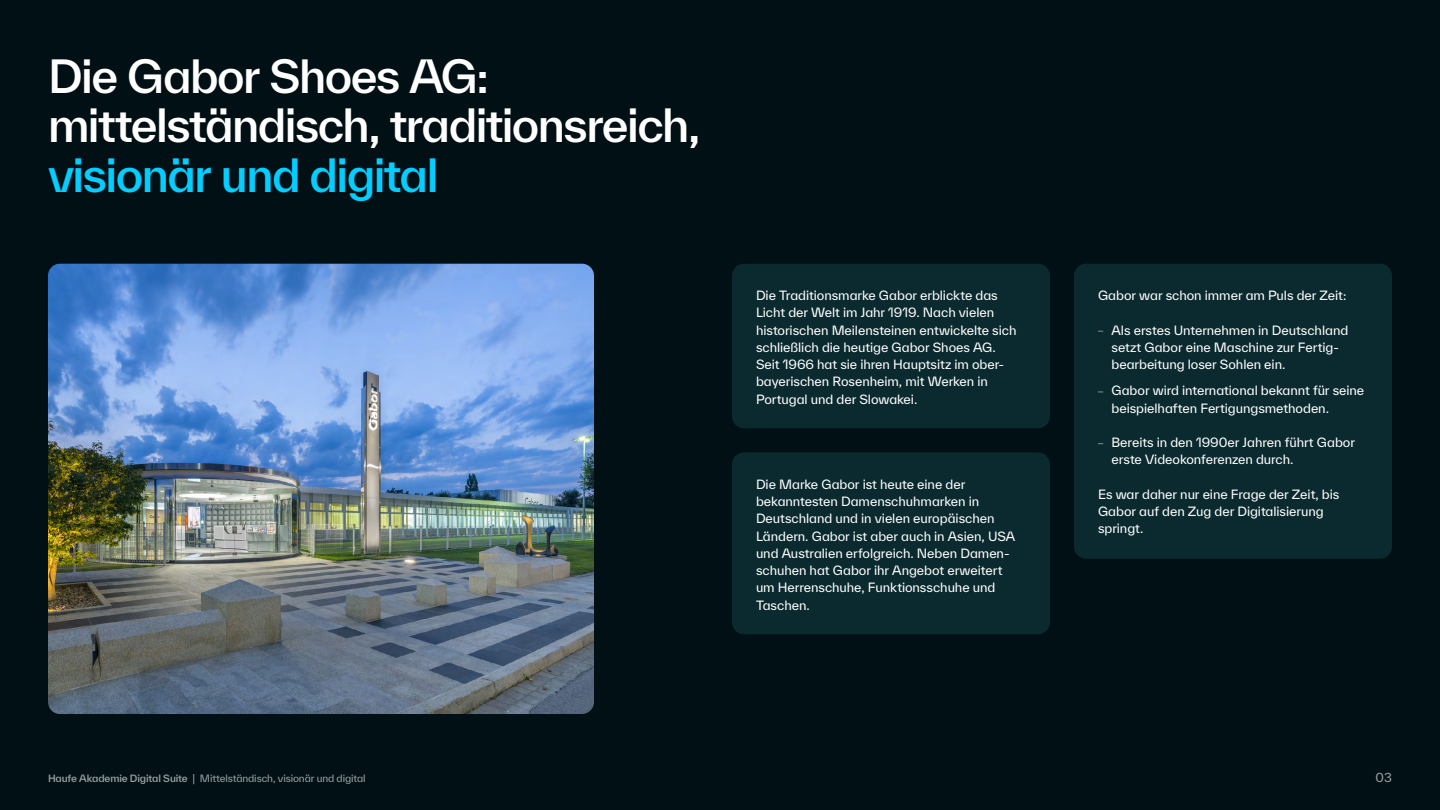
<style>
.page{position:relative;width:1440px;height:810px;background:#001014}
.page>*{position:absolute;margin:0;border:0;box-sizing:border-box;transform-origin:0 0}
.TWK_Everett_59_pt{font:500 44.25px/49.5px "TWK Everett";letter-spacing:-.035em;color:#fff}
.TWK_Everett_16_5pt_-_Lauftext{font:12.38px/17.2px "TWK Everett";letter-spacing:-.005em;color:#fff}
.TWK_Everett_16_5pt_Aufzählung_Lauftext{font:12.38px/17.2px "TWK Everett";letter-spacing:-.005em;color:#fff}
.t1{font:12px "TWK Everett";color:#9aa3a5}
.t2{font:9.75px "TWK Everett";letter-spacing:-.015em;color:#9aa3a5}
.s1{color:#03ceff}
.s2{font-weight:500}
</style>
<div class="page">
<img style="left:48px;top:264px;width:546px;height:450px">
<div style="left:732px;top:264px;width:318px;height:164px;background:#0b2a2f;border-radius:12px"></div>
<div style="left:1074px;top:264px;width:318px;height:295px;background:#0b2a2f;border-radius:12px"></div>
<div style="left:732px;top:452px;width:318px;height:182px;background:#0b2a2f;border-radius:12px"></div>
<p class="TWK_Everett_59_pt" style="left:48px;top:51px;width:654px">Die Gabor Shoes AG: mittelständisch, traditionsreich, <span class="s1">visionär und digital</span></p>
<p class="TWK_Everett_16_5pt_-_Lauftext" style="left:756px;top:287px;width:262px">Die Traditionsmarke Gabor erblickte das Licht der Welt im Jahr 1919. Nach vielen historischen Meilensteinen entwickelte sich schließlich die heutige Gabor Shoes AG.<br>Seit 1966 hat sie ihren Hauptsitz im ober&shy;bayerischen Rosenheim, mit Werken in Portugal und der Slowakei.</p>
<p class="TWK_Everett_16_5pt_-_Lauftext" style="left:1098px;top:287px;width:250px">Gabor war schon immer am Puls der Zeit:</p>
<p class="TWK_Everett_16_5pt_Aufzählung_Lauftext" style="left:1112px;top:321px;width:238px">Als erstes Unternehmen in Deutschland setzt Gabor eine Maschine zur Fertig&shy;bearbeitung loser Sohlen ein.</p>
<p class="TWK_Everett_16_5pt_-_Lauftext" style="left:1112px;top:382px;width:254px">Gabor wird international bekannt für seine beispielhaften Fertigungsmethoden.</p>
<p class="TWK_Everett_16_5pt_-_Lauftext" style="left:1112px;top:434px;width:245px">Bereits in den 1990er Jahren führt Gabor erste Videokonferenzen durch.</p>
<p class="TWK_Everett_16_5pt_-_Lauftext" style="left:1098px;top:485px;width:243px">Es war daher nur eine Frage der Zeit, bis<br>Gabor auf den Zug der Digitalisierung springt.</p>
<p class="TWK_Everett_16_5pt_-_Lauftext" style="left:756px;top:475px;width:261px">Die Marke Gabor ist heute eine der bekanntesten Damenschuhmarken in Deutschland und in vielen europäischen Ländern. Gabor ist aber auch in Asien, USA und Australien erfolgreich. Neben Damen&shy;schuhen hat Gabor ihr Angebot erweitert um Herrenschuhe, Funktionsschuhe und Taschen.</p>
<p class="t2" style="left:48px;top:772px;width:319px"><span class="s2">Haufe Akademie Digital Suite</span> | Mittelständisch, visionär und digital</p>
<p class="t1" style="left:1376px;top:769px;width:18px">03</p>
</div>
